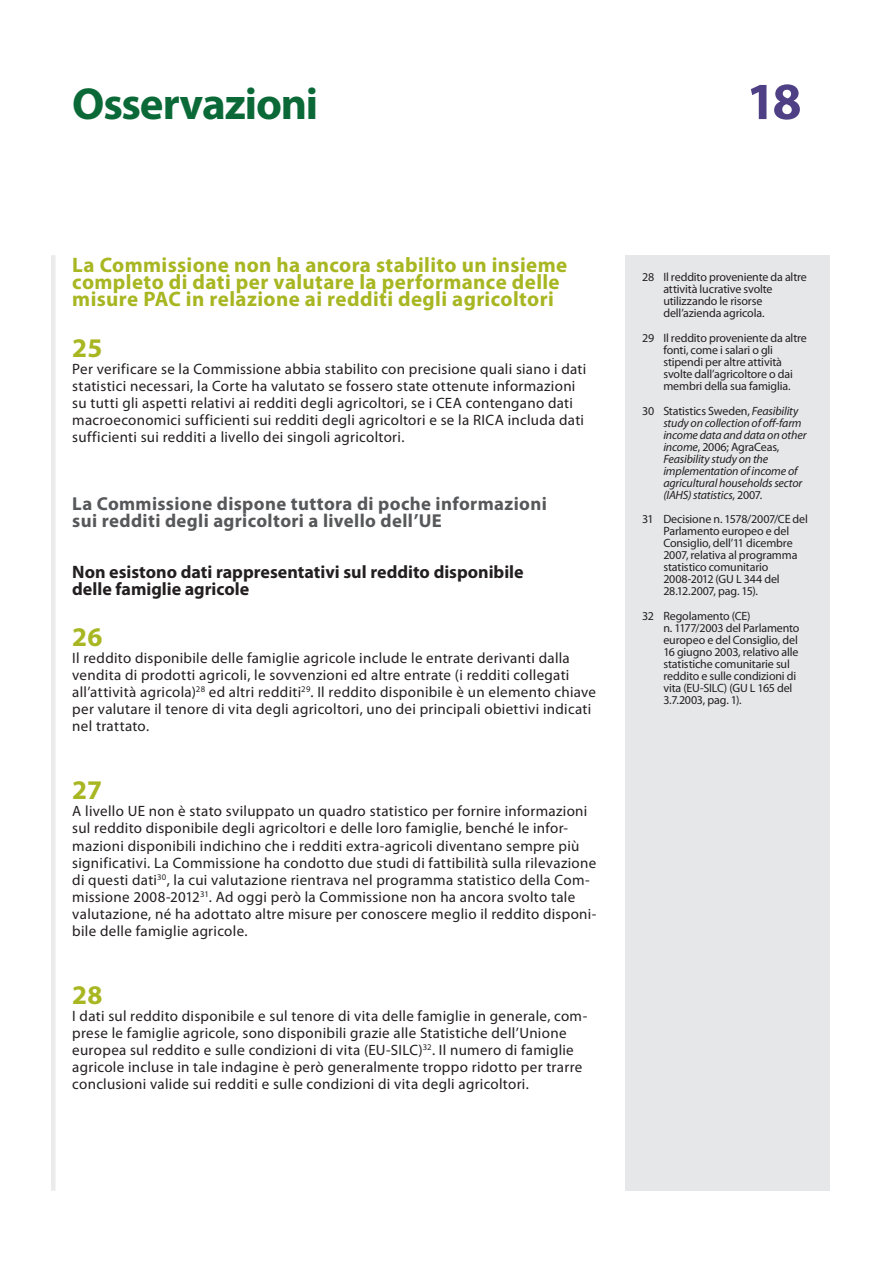
<style>
.page{position:relative;width:893px;height:1263px;background:#fff}
.page>*{position:absolute;margin:0;border:0;box-sizing:border-box;transform-origin:0 0}
.t1{font:700 52.5px "Myriad Pro";color:#4f4085}
.E_01_-_CHAP_TITRE_CH{font:700 45px "Myriad Pro";letter-spacing:-.025em;color:#0b6938}
.E_05_-_CHAP__1__TEXT{font:700 27px "Myriad Pro";letter-spacing:.005em;color:#a7b621}
.E_02_-_CHAP__TITRE_C{font:700 21px/17px "Myriad Pro";letter-spacing:.02em;color:#a7b621}
.E_03_-_CHAP__TITRE_A{font:700 18.75px/17px "Myriad Pro";letter-spacing:.02em;color:#57585a}
.E_04_-_CHAP__TITRE_B{font:700 18px/17px "Myriad Pro";color:#231f20}
.E_05_-_CHAP__1__TEXT-2{font:15px/17px "Myriad Pro";letter-spacing:.02em;color:#231f20}
.E_08_-_CHAP__FOOTNOT{font:12px/12px "Myriad Pro";letter-spacing:-.015em;color:#231f20}
.E_08_-_CHAP__FOOTNOT-2{font:italic 12px/12px "Myriad Pro";letter-spacing:-.015em;color:#231f20}
.s1{font-style:normal}
</style>
<div class="page">
<div style="left:51px;top:255px;width:5px;height:936px;background:#ebebeb"></div>
<div style="left:625px;top:255px;width:204px;height:936px;background:#e6e7e9"></div>
<p class="E_01_-_CHAP_TITRE_CH" style="left:72px;top:75px;width:247px">Osservazioni</p>
<h1 class="t1" style="left:746px;top:67px;width:57px">18</h1>
<p class="E_02_-_CHAP__TITRE_C" style="left:72px;top:256px;width:496px">La Commissione non ha ancora stabilito un insieme completo di dati per valutare la performance delle misure PAC in relazione ai redditi degli agricoltori</p>
<p class="E_05_-_CHAP__1__TEXT" style="left:72px;top:330px;width:32px">25</p>
<p class="E_05_-_CHAP__1__TEXT-2" style="left:72px;top:360px;width:515px">Per verificare se la Commissione abbia stabilito con precisione quali siano i dati statistici necessari, la Corte ha valutato se fossero state ottenute informazioni su tutti gli aspetti relativi ai redditi degli agricoltori, se i CEA contengano dati macroeconomici sufficienti sui redditi degli agricoltori e se la RICA includa dati sufficienti sui redditi a livello dei singoli agricoltori.</p>
<p class="E_03_-_CHAP__TITRE_A" style="left:72px;top:495px;width:476px">La Commissione dispone tuttora di poche informazioni sui redditi degli agricoltori a livello dell’UE</p>
<p class="E_04_-_CHAP__TITRE_B" style="left:72px;top:563px;width:453px">Non esistono dati rappresentativi sul reddito disponibile delle famiglie agricole</p>
<p class="E_05_-_CHAP__1__TEXT" style="left:72px;top:620px;width:32px">26</p>
<p class="E_05_-_CHAP__1__TEXT-2" style="left:72px;top:650px;width:525px">Il reddito disponibile delle famiglie agricole include le entrate derivanti dalla vendita di prodotti agricoli, le sovvenzioni ed altre entrate (i redditi collegati all’attività agricola)<sup>28</sup> ed altri redditi<sup>29</sup>. Il reddito disponibile è un elemento chiave per valutare il tenore di vita degli agricoltori, uno dei principali obiettivi indicati nel trattato.</p>
<p class="E_05_-_CHAP__1__TEXT" style="left:72px;top:773px;width:31px">27</p>
<p class="E_05_-_CHAP__1__TEXT-2" style="left:72px;top:803px;width:526px">A livello UE non è stato sviluppato un quadro statistico per fornire informazioni sul reddito disponibile degli agricoltori e delle loro famiglie, benché le infor&shy;mazioni disponibili indichino che i redditi extra-agricoli diventano sempre più significativi. La Commissione ha condotto due studi di fattibilità sulla rilevazione di questi dati<sup>30</sup>, la cui valutazione rientrava nel programma statistico della Com&shy;missione 2008-2012<sup>31</sup>. Ad oggi però la Commissione non ha ancora svolto tale valutazione, né ha adottato altre misure per conoscere meglio il reddito disponi&shy;bile delle famiglie agricole.</p>
<p class="E_05_-_CHAP__1__TEXT" style="left:72px;top:977px;width:32px">28</p>
<p class="E_05_-_CHAP__1__TEXT-2" style="left:72px;top:1007px;width:516px">I dati sul reddito disponibile e sul tenore di vita delle famiglie in generale, com&shy;prese le famiglie agricole, sono disponibili grazie alle Statistiche dell’Unione europea sul reddito e sulle condizioni di vita (EU-SILC)<sup>32</sup>. Il numero di famiglie agricole incluse in tale indagine è però generalmente troppo ridotto per trarre conclusioni valide sui redditi e sulle condizioni di vita degli agricoltori.</p>
<p class="E_08_-_CHAP__FOOTNOT" style="left:663px;top:271px;width:145px;text-indent:-21px">28 Il reddito proveniente da altre attività lucrative svolte utilizzando le risorse dell’azienda agricola.</p>
<p class="E_08_-_CHAP__FOOTNOT" style="left:663px;top:332px;width:145px;text-indent:-21px">29 Il reddito proveniente da altre fonti, come i salari o gli stipendi per altre attività svolte dall’agricoltore o dai membri della sua famiglia.</p>
<p class="E_08_-_CHAP__FOOTNOT-2" style="left:663px;top:404px;width:145px;text-indent:-21px"><span class="s1">30 Statistics Sweden,</span> Feasibility study on collection of off-farm income data and data on other income<span class="s1">, 2006; AgraCeas,<br></span>Feasibility study on the implementation of income of agricultural households sector (IAHS) statistics<span class="s1">, 2007</span>.</p>
<p class="E_08_-_CHAP__FOOTNOT" style="left:663px;top:513px;width:146px;text-indent:-21px">31 Decisione n. 1578/2007/CE del<br>Parlamento europeo e del<br>Consiglio, dell’11 dicembre<br>2007, relativa al programma statistico comunitario<br>2008-2012 (GU L 344 del<br>28.12.2007, pag. 15).</p>
<p class="E_08_-_CHAP__FOOTNOT" style="left:663px;top:610px;width:138px;text-indent:-21px">32 Regolamento (CE)<br>n. 1177/2003 del Parlamento europeo e del Consiglio, del<br>16 giugno 2003, relativo alle statistiche comunitarie sul reddito e sulle condizioni di vita (EU-SILC) (GU L 165 del<br>3.7.2003, pag. 1).</p>
</div>
